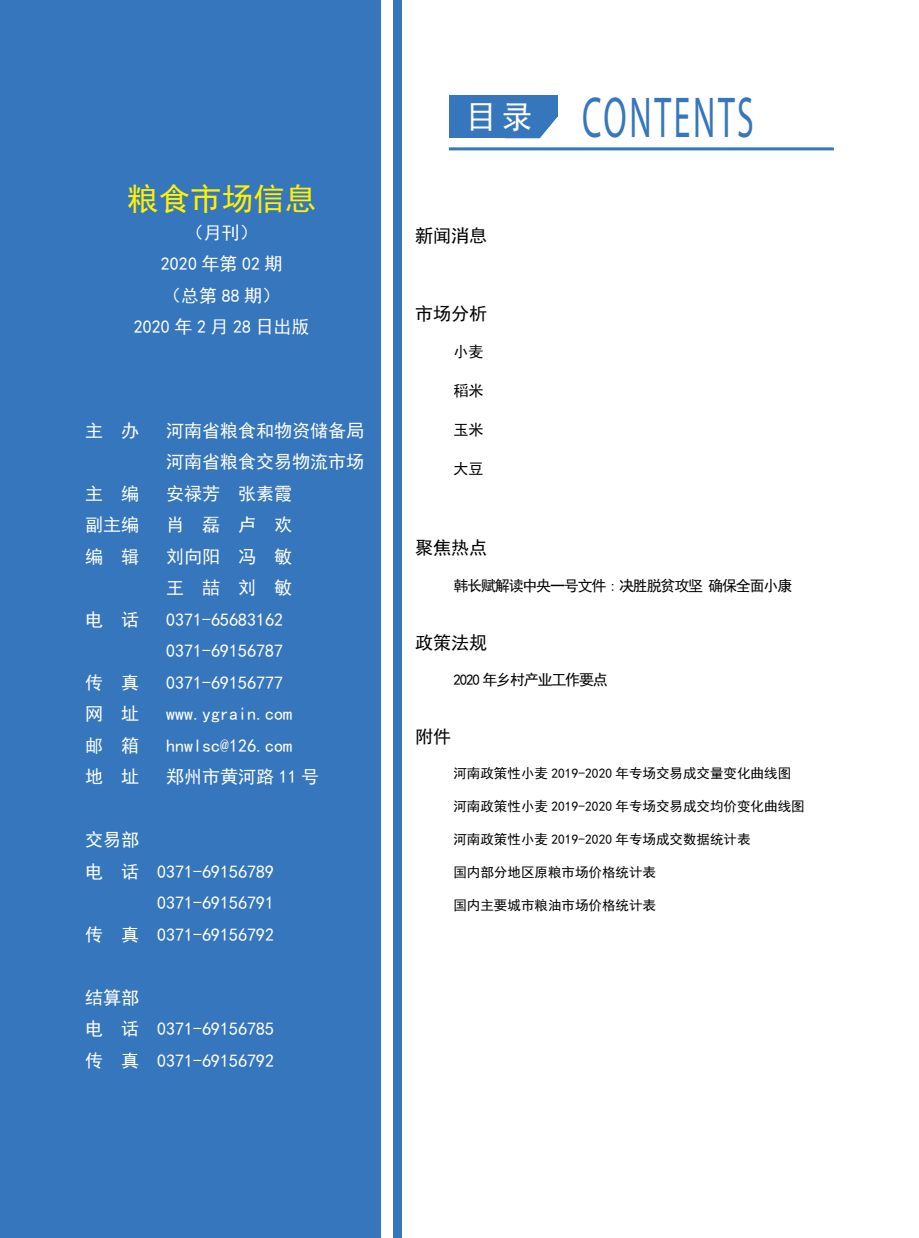
<style>
.page{position:relative;width:919px;height:1238px;background:#fff}
.page>*{position:absolute;margin:0;border:0;box-sizing:border-box;transform-origin:0 0}
.t1{font:57.9px "Myriad Pro";letter-spacing:.08em;color:#3676bc;scale:.58 1}
.t2{font:31.5px "Sim Hei";color:#fff100}
.t3{font:18px/31.5px "Sim Hei";color:#fff}
.t4{font:18px "Sim Hei";color:#000}
.t5{font:15px "Sim Hei";letter-spacing:-.08em;color:#000}
.t6{font:13.5px "Sim Hei";color:#000}
</style>
<div class="page">
<div style="left:393px;top:0;width:9px;height:1237px;background:#3676bc"></div>
<div style="left:0;top:0;width:381px;height:1237px;background:#3676bc"></div>
<svg style="left:538px;top:117px;width:19px;height:21px"></svg>
<div style="left:449px;top:96px;width:89px;height:42px;background:#3676bc"></div>
<div style="left:514px;top:96px;width:43px;height:21px;background:#3676bc"></div>
<hr style="left:449px;top:147px;width:384px;height:3px;background:#3676bc">
<h1 class="t1" style="left:466px;top:82px;width:497px"><sup>目录</sup> CONTENTS</h1>
<h2 class="t2" style="left:127px;top:183px;width:190px">粮食市场信息</h2>
<p class="t3" style="left:134px;top:217px;width:177px;text-align:center">（月刊）<br>2020 年第 02 期<br>（总第 88 期）<br>2020 年 2 月 28 日出版</p>
<p class="t4" style="left:415px;top:226px;width:73px">新闻消息</p>
<p class="t4" style="left:415px;top:304px;width:73px">市场分析</p>
<p class="t5" style="left:453px;top:343px;width:31px">小麦</p>
<p class="t5" style="left:453px;top:382px;width:31px">稻米</p>
<p class="t5" style="left:453px;top:421px;width:31px">玉米</p>
<p class="t5" style="left:453px;top:460px;width:31px">大豆</p>
<p class="t3" style="left:85px;top:414px;width:55px">主 办</p>
<p class="t3" style="left:166px;top:414px;width:199px">河南省粮食和物资储备局河南省粮食交易物流市场</p>
<p class="t3" style="left:85px;top:477px;width:55px">主 编</p>
<p class="t3" style="left:166px;top:477px;width:127px">安禄芳 张素霞</p>
<p class="t3" style="left:85px;top:509px;width:55px">副主编</p>
<p class="t3" style="left:166px;top:509px;width:127px">肖 磊 卢 欢</p>
<p class="t3" style="left:85px;top:540px;width:55px">编 辑</p>
<p class="t3" style="left:166px;top:540px;width:127px">刘向阳 冯 敏王 喆 刘 敏</p>
<p class="t3" style="left:85px;top:603px;width:55px">电 话</p>
<p class="t3" style="left:166px;top:603px;width:118px">0371-65683162<br>0371-69156787</p>
<p class="t3" style="left:85px;top:666px;width:55px">传 真</p>
<p class="t3" style="left:166px;top:666px;width:118px">0371-69156777</p>
<p class="t3" style="left:85px;top:698px;width:55px">网 址</p>
<p class="t3" style="left:166px;top:698px;width:127px">www.ygrain.com</p>
<p class="t3" style="left:85px;top:729px;width:55px">邮 箱</p>
<p class="t3" style="left:166px;top:729px;width:127px">hnwlsc@126.com</p>
<p class="t3" style="left:85px;top:761px;width:55px">地 址</p>
<p class="t3" style="left:166px;top:761px;width:154px">郑州市黄河路 11 号</p>
<p class="t4" style="left:415px;top:538px;width:73px">聚焦热点</p>
<p class="t5" style="left:453px;top:577px;width:340px">韩长赋解读中央一号文件 : 决胜脱贫攻坚 确保全面小康</p>
<p class="t4" style="left:415px;top:633px;width:73px">政策法规</p>
<p class="t5" style="left:453px;top:672px;width:156px">2020 年乡村产业工作要点</p>
<p class="t4" style="left:415px;top:727px;width:37px">附件</p>
<p class="t6" style="left:453px;top:766px;width:339px">河南政策性小麦 2019-2020 年专场交易成交量变化曲线图</p>
<p class="t6" style="left:453px;top:799px;width:352px">河南政策性小麦 2019-2020 年专场交易成交均价变化曲线图</p>
<p class="t6" style="left:453px;top:832px;width:298px">河南政策性小麦 2019-2020 年专场成交数据统计表</p>
<p class="t6" style="left:453px;top:865px;width:204px">国内部分地区原粮市场价格统计表</p>
<p class="t6" style="left:453px;top:898px;width:204px">国内主要城市粮油市场价格统计表</p>
<p class="t3" style="left:85px;top:824px;width:55px">交易部</p>
<p class="t3" style="left:85px;top:855px;width:190px">电 话 0371-69156789</p>
<p class="t3" style="left:157px;top:887px;width:118px">0371-69156791</p>
<p class="t3" style="left:85px;top:918px;width:190px">传 真 0371-69156792</p>
<p class="t3" style="left:85px;top:981px;width:190px">结算部<br>电 话 0371-69156785传 真 0371-69156792</p>
</div>
